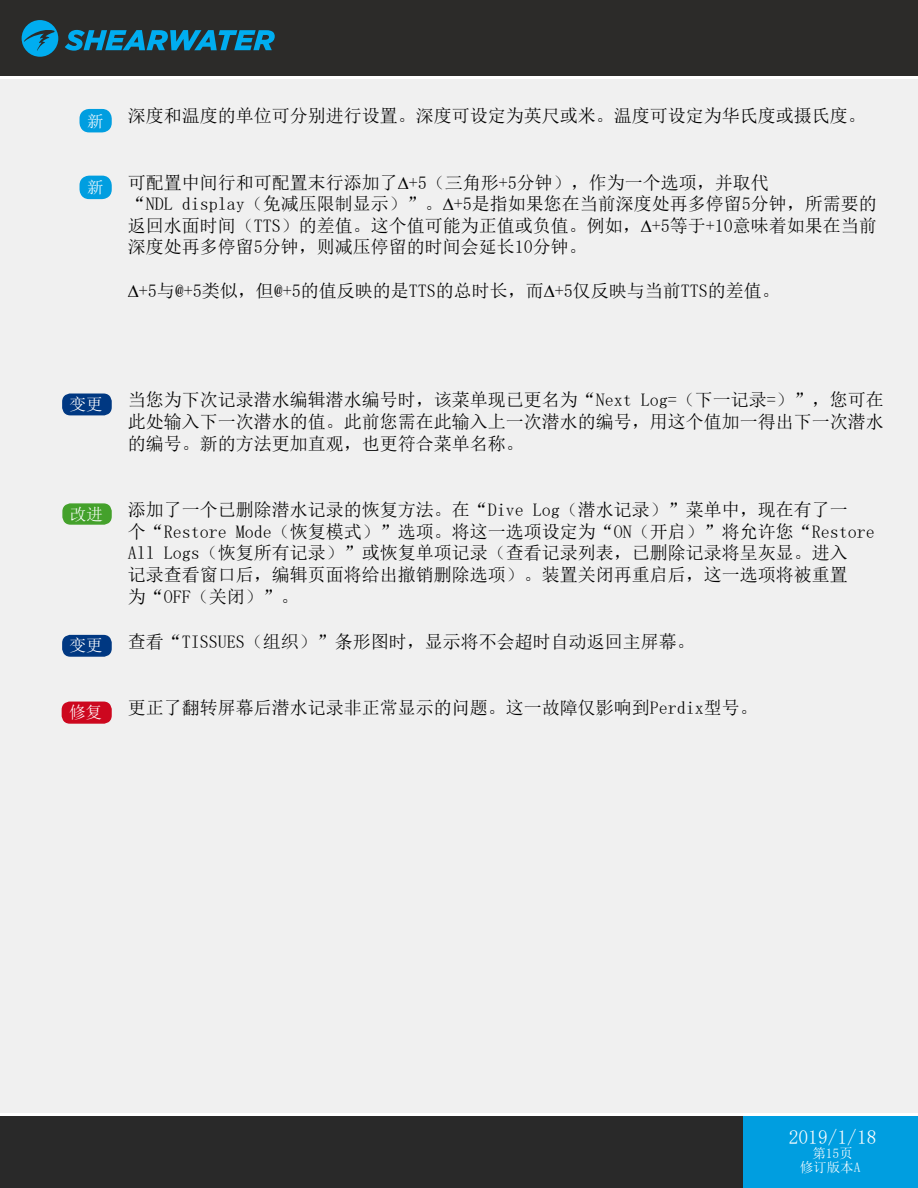
<style>
.page{position:relative;width:918px;height:1188px;background:#fff}
.page>*{position:absolute;margin:0;border:0;box-sizing:border-box;transform-origin:0 0}
.t1{font:19.5px "Sim Sun";color:#fff}
.t2{font:18px/21.6px "Sim Sun";color:#000}
.t3{font:16.5px "Sim Sun";color:#fff}
.t4{font:13.5px "Sim Sun";color:#fff}
</style>
<div class="page">
<div style="left:742px;top:1114px;width:176px;height:74px;background:#009ee0"></div>
<div style="left:0;top:1114px;width:742px;height:74px;background:#292929"></div>
<div style="left:0;top:77px;width:918px;height:1037px;background:#f0f0f0"></div>
<div style="left:0;top:0;width:918px;height:77px;background:#2c2b29"></div>
<svg style="left:65px;top:30px;width:210px;height:21px"></svg>
<svg style="left:22px;top:20px;width:36px;height:37px"></svg>
<hr style="left:0;top:1113px;width:918px;height:3px;background:#fff">
<hr style="left:0;top:76px;width:918px;height:3px;background:#fff">
<div style="left:63px;top:504px;width:48px;height:20px;background:#44a12b;border-radius:8px"></div>
<div style="left:62px;top:503px;width:50px;height:22px;border:2px solid #44a12b;border-radius:8px"></div>
<div style="left:62px;top:702px;width:49px;height:21px;background:#cd071e;border-radius:8px"></div>
<div style="left:62px;top:702px;width:50px;height:22px;border:2px solid #cd071e;border-radius:8px"></div>
<div style="left:63px;top:394px;width:48px;height:21px;background:#003882;border-radius:8px"></div>
<div style="left:62px;top:394px;width:50px;height:21px;border:2px solid #003882;border-radius:8px"></div>
<div style="left:63px;top:636px;width:48px;height:20px;background:#003882;border-radius:8px"></div>
<div style="left:62px;top:635px;width:50px;height:22px;border:2px solid #003882;border-radius:8px"></div>
<div style="left:80px;top:110px;width:31px;height:22px;background:#009ee0;border-radius:9px"></div>
<div style="left:80px;top:109px;width:32px;height:23px;border:2px solid #009ee0;border-radius:9px"></div>
<div style="left:80px;top:176px;width:31px;height:22px;background:#009ee0;border-radius:9px"></div>
<div style="left:80px;top:176px;width:32px;height:23px;border:2px solid #009ee0;border-radius:9px"></div>
<p class="t3" style="left:87px;top:113px;width:18px">新</p>
<p class="t3" style="left:87px;top:179px;width:18px">新</p>
<p class="t2" style="left:128px;top:105px;width:739px">深度和温度的单位可分别进行设置。深度可设定为英尺或米。温度可设定为华氏度或摄氏度。</p>
<p class="t2" style="left:128px;top:171px;width:751px">可配置中间行和可配置末行添加了∆+5（三角形+5分钟），作为一个选项，并取代<br>“NDL display（免减压限制显示）”。∆+5是指如果您在当前深度处再多停留5分钟，所需要的返回水面时间（TTS）的差值。这个值可能为正值或负值。例如，∆+5等于+10意味着如果在当前深度处再多停留5分钟，则减压停留的时间会延长10分钟。</p>
<p class="t2" style="left:128px;top:279px;width:654px">∆+5与@+5类似，但@+5的值反映的是TTS的总时长，而∆+5仅反映与当前TTS的差值。</p>
<p class="t3" style="left:70px;top:396px;width:34px">变更</p>
<p class="t2" style="left:128px;top:389px;width:757px;text-align:justify">当您为下次记录潜水编辑潜水编号时，该菜单现已更名为“Next Log=（下一记录=）”，您可在此处输入下一次潜水的值。此前您需在此输入上一次潜水的编号，用这个值加一得出下一次潜水的编号。新的方法更加直观，也更符合菜单名称。</p>
<p class="t3" style="left:70px;top:506px;width:34px">改进</p>
<p class="t3" style="left:70px;top:637px;width:34px">变更</p>
<p class="t2" style="left:128px;top:499px;width:748px">添加了一个已删除潜水记录的恢复方法。在“Dive Log（潜水记录）”菜单中，现在有了一个“Restore Mode（恢复模式）”选项。将这一选项设定为“ON（开启）”将允许您“Restore All Logs（恢复所有记录）”或恢复单项记录（查看记录列表，已删除记录将呈灰显。进入<br>记录查看窗口后，编辑页面将给出撤销删除选项）。装置关闭再重启后，这一选项将被重置为“OFF（关闭）”。</p>
<p class="t2" style="left:128px;top:630px;width:568px">查看“TISSUES（组织）”条形图时，显示将不会超时自动返回主屏幕。</p>
<p class="t3" style="left:69px;top:704px;width:34px">修复</p>
<p class="t2" style="left:128px;top:697px;width:631px">更正了翻转屏幕后潜水记录非正常显示的问题。这一故障仅影响到Perdix型号。</p>
<p class="t1" style="left:789px;top:1127px;width:89px">2019/1/18</p>
<p class="t4" style="left:800px;top:1161px;width:62px">修订版本A</p>
<p class="t4" style="left:812px;top:1146px;width:42px">第15页</p>
</div>
